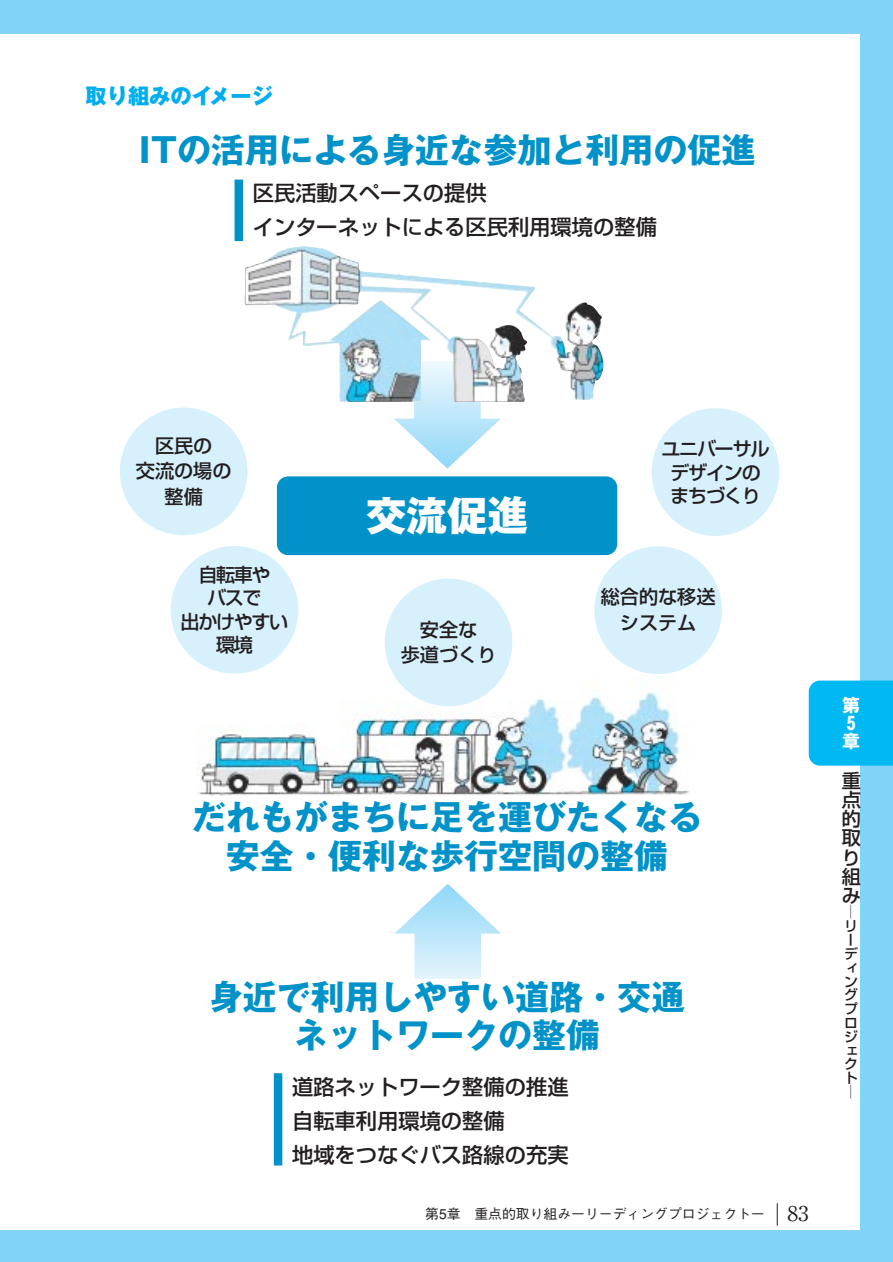
<style>
.page{position:relative;width:893px;height:1262px;background:#fff}
.page>*{position:absolute;margin:0;border:0;box-sizing:border-box;transform-origin:0 0}
.t1{font:40.35px "Gothic MB101 hea";color:#fff}
.t2{font:700 34.05px/38.2px "Gothic MB101";color:#0092c8;text-align:center}
.t3{font:500 21.3px/34px "Shin Go";color:#231f20}
.t4{font:21.3px "Gothic MB101 hea";color:#00aeef}
.t5{font:500 19.2px/19.2px "Shin Go";letter-spacing:-.07em;color:#231f20;text-align:center}
.t6{font:500 19.2px/25.5px "Shin Go";color:#231f20;text-align:center}
.t7{font:700 18px/18px "Gothic MB101";color:#fff;text-align:justify}
.t8{font:500 13.8px "Gothic BBB";color:#231f20}
.t9{font:500 13.8px/13.8px "Shin Go";color:#231f20;text-align:justify}
.s1{font-family:"Ryumin";font-weight:400;font-size:21.3px}
</style>
<div class="page">
<div style="left:0;top:0;width:892px;height:1261px;background:#81d4f7"></div>
<div style="left:0;top:34px;width:859px;height:1195px;background:#fff"></div>
<div style="left:234px;top:180px;width:9px;height:61px;background:#0092c8"></div>
<div style="left:274px;top:1073px;width:8px;height:92px;background:#0092c8"></div>
<div style="left:277px;top:476px;width:340px;height:79px;background:#0092c8;border-radius:11px"></div>
<div style="left:120px;top:407px;width:127px;height:128px;background:#d6f0fc;border-radius:50%"></div>
<div style="left:651px;top:408px;width:128px;height:128px;background:#d6f0fc;border-radius:50%"></div>
<svg style="left:394px;top:401px;width:107px;height:67px"></svg>
<svg style="left:394px;top:884px;width:107px;height:94px"></svg>
<img style="left:306px;top:246px;width:297px;height:155px">
<img style="left:196px;top:676px;width:493px;height:120px">
<div style="left:808px;top:680px;width:84px;height:85px;background:#00b9f2"></div>
<svg style="left:777px;top:1203px;width:1px;height:22px"></svg>
<div style="left:385px;top:578px;width:127px;height:128px;background:#d6f0fc;border-radius:50%"></div>
<div style="left:594px;top:546px;width:128px;height:128px;background:#d6f0fc;border-radius:50%"></div>
<div style="left:171px;top:546px;width:127px;height:127px;background:#d6f0fc;border-radius:50%"></div>
<p class="t4" style="left:85px;top:88px;width:189px">取り組みのイメージ</p>
<p class="t2" style="left:139px;top:135px;width:618px">ITの活用による身近な参加と利用の促進</p>
<p class="t3" style="left:253px;top:178px;width:405px">区民活動スペースの提供<br>インターネットによる区民利用環境の整備</p>
<p class="t6" style="left:136px;top:435px;width:97px">区民の<br>交流の場の整備</p>
<p class="t5" style="left:661px;top:439px;width:110px;line-height:23.4px">ユニバーサルデザインのまちづくり</p>
<p class="t1" style="left:366px;top:500px;width:163px">交流促進</p>
<p class="t5" style="left:181px;top:565px;width:109px;line-height:23.4px">自転車や<br>バスで<br>出かけやすい環境</p>
<p class="t6" style="left:401px;top:619px;width:97px">安全な<br>歩道づくり</p>
<p class="t6" style="left:600px;top:586px;width:116px">総合的な移送システム</p>
<p class="t2" style="left:192px;top:803px;width:512px">だれもがまちに足を運びたくなる安全・便利な歩行空間の整備</p>
<p class="t2" style="left:209px;top:982px;width:478px">身近で利用しやすい道路・交通ネットワークの整備</p>
<p class="t3" style="left:292px;top:1072px;width:278px">道路ネットワーク整備の推進自転車利用環境の整備<br>地域をつなぐバス路線の充実</p>
<p class="t8" style="left:425px;top:1208px;width:385px">第5章　重点的取り組み－リーディングプロジェクト－ <span class="s1">83</span></p>
<p class="t7" style="left:842px;top:698px;width:19px">第５章</p>
<p class="t5" style="left:841px;top:773px;width:21px;text-align:justify">重点的取り組み</p>
<p class="t9" style="left:844px;top:906px;width:15px">―リーディングプロジェクト―</p>
</div>
